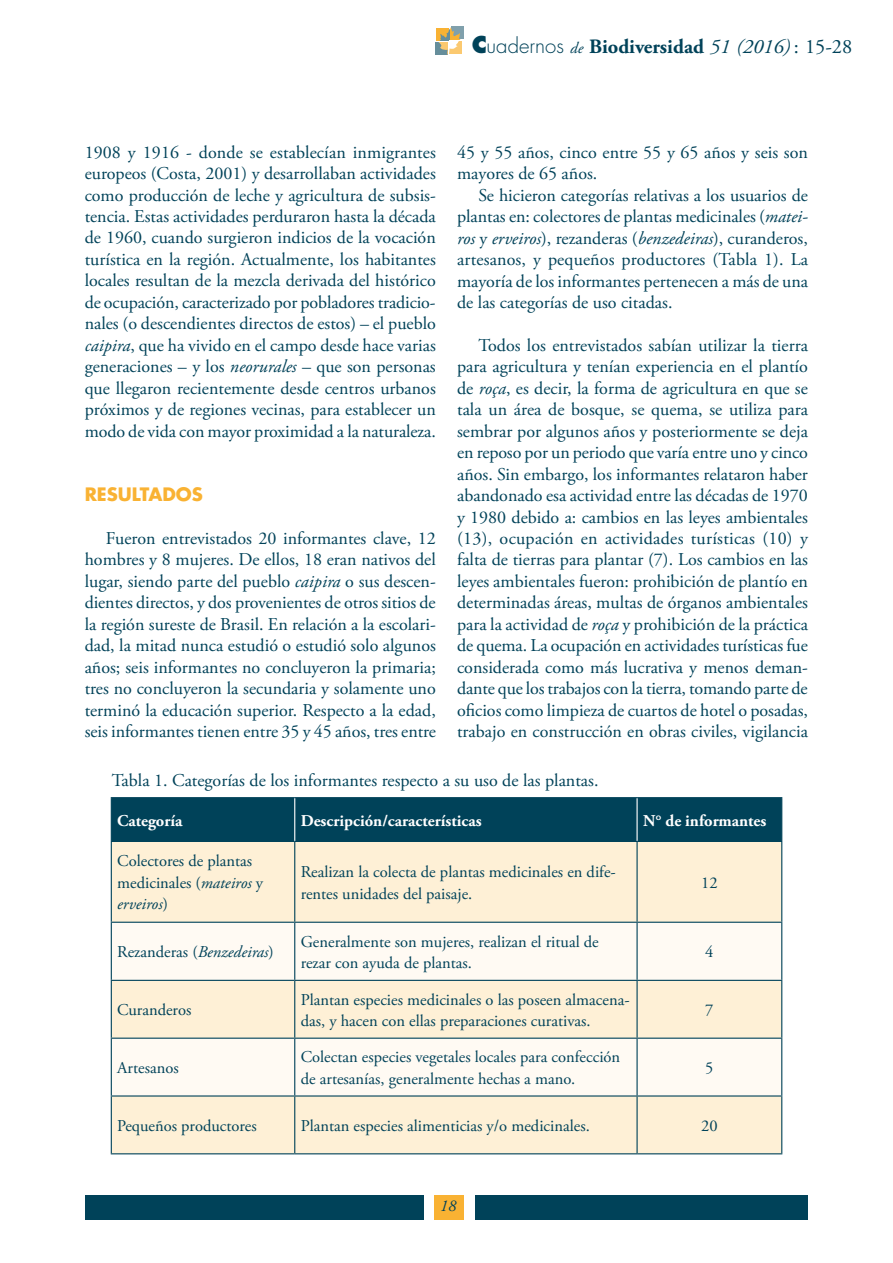
<style>
.page{position:relative;width:893px;height:1263px;background:#fff}
.page>*{position:absolute;margin:0;border:0;box-sizing:border-box;transform-origin:0 0}
.t1{font:700 20.4px "Adobe Garamond Pro";color:#004259}
.t2{font:18px/21.5px "Adobe Garamond Pro";color:#004259;text-align:justify}
.t3{font:700 18px "Futura";color:#f9b233}
.t4{font:16.5px/21.5px "Adobe Garamond Pro";letter-spacing:-.005em;color:#004259}
.t5{font:700 16.5px "Adobe Garamond Pro";color:#fff}
.t6{font:italic 16.5px "Adobe Garamond Pro";color:#004259}
.s1{font-family:"Futura";font-weight:800;font-size:22.65px}
.s2{font-family:"Futura";font-weight:300}
.s3{font-weight:400;font-style:italic;font-size:15.9px}
.s4{font-weight:400;font-style:italic}
.s5{font-weight:400}
.s6{font-style:italic}
</style>
<div class="page">
<div style="left:437px;top:28px;width:12px;height:13px;background:#f9b233"></div>
<div style="left:451px;top:27px;width:12px;height:12px;background:#80a0ac"></div>
<div style="left:435px;top:42px;width:13px;height:13px;background:#668e9b"></div>
<div style="left:449px;top:41px;width:13px;height:12px;background:#fbc970"></div>
<svg style="left:438px;top:27px;width:22px;height:28px"></svg>
<div style="left:85px;top:1195px;width:338px;height:25px;background:#004259"></div>
<div style="left:475px;top:1195px;width:332px;height:25px;background:#004259"></div>
<div style="left:434px;top:1195px;width:30px;height:25px;background:#f9b233"></div>
<div style="left:112px;top:798px;width:669px;height:43px;background:#004259"></div>
<div style="left:112px;top:842px;width:669px;height:311px;background:#fef0d6"></div>
<svg style="left:112px;top:923px;width:669px;height:172px;fill:#fffaf3"></svg>
<hr style="left:111px;top:797px;width:184px;height:1px;background:#004259">
<hr style="left:111px;top:798px;width:1px;height:43px;background:#004259">
<hr style="left:295px;top:797px;width:342px;height:1px;background:#004259">
<hr style="left:637px;top:797px;width:145px;height:1px;background:#004259">
<hr style="left:781px;top:798px;width:1px;height:43px;background:#004259">
<hr style="left:111px;top:841px;width:184px;height:1px;background:#004259">
<hr style="left:111px;top:842px;width:1px;height:80px;background:#004259">
<hr style="left:295px;top:841px;width:342px;height:1px;background:#004259">
<hr style="left:294px;top:842px;width:1px;height:80px;background:#004259">
<hr style="left:637px;top:841px;width:145px;height:1px;background:#004259">
<hr style="left:636px;top:842px;width:2px;height:80px;background:#004259">
<hr style="left:781px;top:842px;width:1px;height:80px;background:#004259">
<hr style="left:111px;top:922px;width:184px;height:1px;background:#004259">
<hr style="left:111px;top:923px;width:1px;height:57px;background:#004259">
<hr style="left:295px;top:922px;width:342px;height:1px;background:#004259">
<hr style="left:294px;top:923px;width:1px;height:57px;background:#004259">
<hr style="left:637px;top:922px;width:145px;height:1px;background:#004259">
<hr style="left:636px;top:923px;width:2px;height:57px;background:#004259">
<hr style="left:781px;top:923px;width:1px;height:57px;background:#004259">
<hr style="left:111px;top:980px;width:184px;height:1px;background:#004259">
<hr style="left:111px;top:981px;width:1px;height:56px;background:#004259">
<hr style="left:295px;top:980px;width:342px;height:1px;background:#004259">
<hr style="left:294px;top:981px;width:1px;height:56px;background:#004259">
<hr style="left:637px;top:980px;width:145px;height:1px;background:#004259">
<hr style="left:636px;top:981px;width:2px;height:56px;background:#004259">
<hr style="left:781px;top:981px;width:1px;height:56px;background:#004259">
<hr style="left:111px;top:1037px;width:184px;height:2px;background:#004259">
<hr style="left:111px;top:1039px;width:1px;height:56px;background:#004259">
<hr style="left:295px;top:1037px;width:342px;height:2px;background:#004259">
<hr style="left:294px;top:1039px;width:1px;height:56px;background:#004259">
<hr style="left:637px;top:1037px;width:145px;height:2px;background:#004259">
<hr style="left:636px;top:1039px;width:2px;height:56px;background:#004259">
<hr style="left:781px;top:1039px;width:1px;height:56px;background:#004259">
<hr style="left:111px;top:1095px;width:184px;height:1px;background:#004259">
<hr style="left:111px;top:1096px;width:1px;height:57px;background:#004259">
<hr style="left:295px;top:1095px;width:342px;height:1px;background:#004259">
<hr style="left:294px;top:1096px;width:1px;height:57px;background:#004259">
<hr style="left:637px;top:1095px;width:145px;height:1px;background:#004259">
<hr style="left:636px;top:1096px;width:2px;height:57px;background:#004259">
<hr style="left:781px;top:1096px;width:1px;height:57px;background:#004259">
<hr style="left:111px;top:1153px;width:184px;height:1px;background:#004259">
<hr style="left:295px;top:1153px;width:342px;height:1px;background:#004259">
<hr style="left:637px;top:1153px;width:145px;height:1px;background:#004259">
<hr style="left:294px;top:798px;width:1px;height:43px;background:#fff">
<hr style="left:636px;top:798px;width:2px;height:43px;background:#fff">
<p class="t1" style="left:472px;top:34px;width:382px"><span class="s1">C</span><span class="s2">uadernos</span> <span class="s3">de</span> Biodiversidad <span class="s4">51 (2016)</span> <span class="s5">: 15-28</span></p>
<p class="t2" style="left:85px;top:142px;width:353px">1908 y 1916 - donde se establecían inmigrantes europeos (Costa, 2001) y desarrollaban actividades como producción de leche y agricultura de subsis&shy;tencia. Estas actividades perduraron hasta la década de 1960, cuando surgieron indicios de la vocación turística en la región. Actualmente, los habitantes locales resultan de la mezcla derivada del histórico de ocupación, caracterizado por pobladores tradicio&shy;nales (o descendientes directos de estos) – el pueblo <span class="s6">caipira</span>, que ha vivido en el campo desde hace varias generaciones – y los <span class="s6">neorurales</span> – que son personas que llegaron recientemente desde centros urbanos próximos y de regiones vecinas, para establecer un modo de vida con mayor proximidad a la naturaleza.</p>
<p class="t2" style="left:457px;top:142px;width:352px">45 y 55 años, cinco entre 55 y 65 años y seis son mayores de 65 años.</p>
<p class="t2" style="left:457px;top:185px;width:353px;text-indent:21px">Se hicieron categorías relativas a los usuarios de plantas en: colectores de plantas medicinales (<span class="s6">matei&shy;ros</span> y <span class="s6">erveiros</span>), rezanderas (<span class="s6">benzedeiras</span>), curanderos, artesanos, y pequeños productores (Tabla 1). La mayoría de los informantes pertenecen a más de una de las categorías de uso citadas.</p>
<p class="t2" style="left:457px;top:335px;width:353px;text-indent:21px">Todos los entrevistados sabían utilizar la tierra para agricultura y tenían experiencia en el plantío de <span class="s6">roça</span>, es decir, la forma de agricultura en que se tala un área de bosque, se quema, se utiliza para sembrar por algunos años y posteriormente se deja en reposo por un periodo que varía entre uno y cinco años. Sin embargo, los informantes relataron haber abandonado esa actividad entre las décadas de 1970 y 1980 debido a: cambios en las leyes ambientales (13), ocupación en actividades turísticas (10) y falta de tierras para plantar (7). Los cambios en las leyes ambientales fueron: prohibición de plantío en determinadas áreas, multas de órganos ambientales para la actividad de <span class="s6">roça</span> y prohibición de la práctica de quema. La ocupación en actividades turísticas fue considerada como más lucrativa y menos deman&shy;dante que los trabajos con la tierra, tomando parte de oficios como limpieza de cuartos de hotel o posadas, trabajo en construcción en obras civiles, vigilancia</p>
<p class="t2" style="left:112px;top:770px;width:488px">Tabla 1. Categorías de los informantes respecto a su uso de las plantas.</p>
<p class="t5" style="left:117px;top:811px;width:67px">Categoría</p>
<p class="t5" style="left:301px;top:811px;width:182px">Descripción/características</p>
<p class="t5" style="left:643px;top:811px;width:125px">N° de informantes</p>
<p class="t4" style="left:117px;top:851px;width:147px">Colectores de plantas medicinales (<span class="s6">mateiros</span> y <span class="s6">erveiros</span>)</p>
<p class="t4" style="left:301px;top:862px;width:317px">Realizan la colecta de plantas medicinales en dife&shy;rentes unidades del paisaje.</p>
<p class="t4" style="left:701px;top:872px;width:18px">12</p>
<p class="t4" style="left:117px;top:942px;width:158px">Rezanderas (<span class="s6">Benzedeiras</span>)</p>
<p class="t4" style="left:301px;top:931px;width:300px">Generalmente son mujeres, realizan el ritual de rezar con ayuda de plantas.</p>
<p class="t4" style="left:705px;top:942px;width:10px">4</p>
<p class="t4" style="left:117px;top:1000px;width:76px">Curanderos</p>
<p class="t4" style="left:301px;top:989px;width:330px">Plantan especies medicinales o las poseen almacena&shy;das, y hacen con ellas preparaciones curativas.</p>
<p class="t3" style="left:85px;top:482px;width:120px">RESULTADOS</p>
<p class="t2" style="left:85px;top:528px;width:353px;text-indent:21px">Fueron entrevistados 20 informantes clave, 12 hombres y 8 mujeres. De ellos, 18 eran nativos del lugar, siendo parte del pueblo <span class="s6">caipira</span> o sus descen&shy;dientes directos, y dos provenientes de otros sitios de la región sureste de Brasil. En relación a la escolari&shy;dad, la mitad nunca estudió o estudió solo algunos años; seis informantes no concluyeron la primaria; tres no concluyeron la secundaria y solamente uno terminó la educación superior. Respecto a la edad, seis informantes tienen entre 35 y 45 años, tres entre</p>
<p class="t4" style="left:705px;top:1000px;width:10px">7</p>
<p class="t4" style="left:117px;top:1058px;width:63px">Artesanos</p>
<p class="t4" style="left:301px;top:1047px;width:321px">Colectan especies vegetales locales para confección de artesanías, generalmente hechas a mano.</p>
<p class="t4" style="left:705px;top:1058px;width:10px">5</p>
<p class="t4" style="left:117px;top:1115px;width:141px">Pequeños productores</p>
<p class="t4" style="left:301px;top:1115px;width:291px">Plantan especies alimenticias y/o medicinales.</p>
<p class="t4" style="left:701px;top:1115px;width:18px">20</p>
<p class="t6" style="left:440px;top:1195px;width:18px">18</p>
</div>
